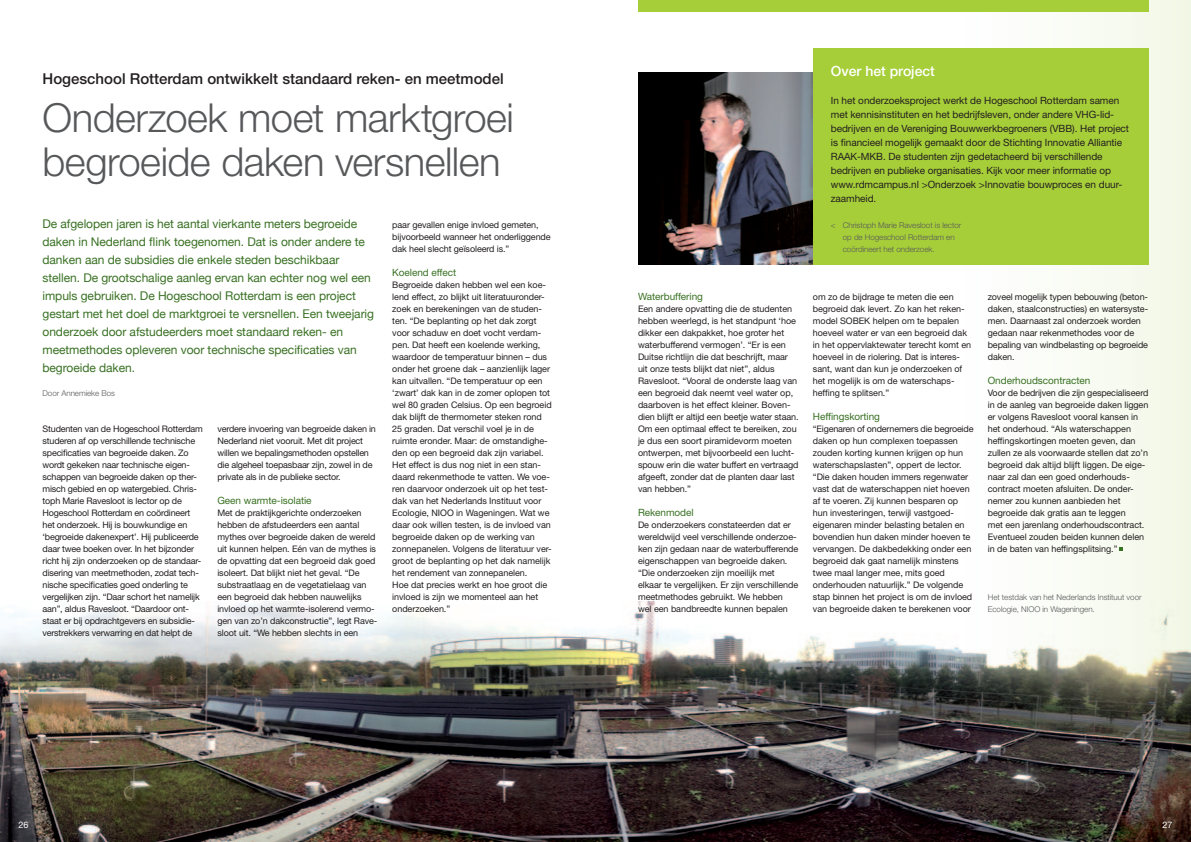
<style>
.page{position:relative;width:1191px;height:842px;background:#fff}
.page>*{position:absolute;margin:0;border:0;box-sizing:border-box;transform-origin:0 0}
.t1{font:300 40px/44px "Helvetica Neue LT Std";letter-spacing:-.015em;color:#57585a}
.t2{font:500 15px "Helvetica Neue LT Std";color:#231f20}
.t3{font:500 14px "Helvetica Neue LT Std";color:#fff}
.t4{font:12px/18px "Helvetica Neue";letter-spacing:-.005em;color:#397123}
.t5{font:10px/14px "Helvetica Neue LT Std";letter-spacing:-.005em;color:#231f20}
.t6{font:10px "Helvetica Neue LT Std";letter-spacing:-.005em;color:#397123}
.t7{font:9px/12px "Helvetica Neue LT Std";letter-spacing:-.005em;color:#231f20}
.t8{font:9px "Helvetica Neue LT Std";color:#fff}
.t9{font:300 8px/12px "Helvetica Neue LT Std";letter-spacing:-.005em;color:#57585a}
</style>
<div class="page">
<div style="left:911px;top:0;width:280px;height:842px;background:linear-gradient(to right,#fff,#f3f8e7)"></div>
<div style="left:638px;top:0;width:510px;height:12px;background:#a6ce39"></div>
<div style="left:0;top:540px;width:1191px;height:302px;background:#fff"></div>
<img style="left:0;top:601px;width:1191px;height:241px">
<img style="left:638px;top:72px;width:135px;height:192px">
<div style="left:813px;top:48px;width:335px;height:216px;background:#a6ce39"></div>
<svg style="left:773px;top:72px;width:40px;height:192px;background:#64676e"></svg>
<svg style="left:1119px;top:547px;width:4px;height:4px"></svg>
<h2 class="t2" style="left:43px;top:70px;width:462px">Hogeschool Rotterdam ontwikkelt standaard reken- en meetmodel</h2>
<h1 class="t1" style="left:43px;top:95px;width:473px">Onderzoek moet marktgroei begroeide daken versnellen</h1>
<p class="t4" style="left:43px;top:215px;width:333px">De afgelopen jaren is het aantal vierkante meters begroeide daken in Nederland flink toegenomen. Dat is onder andere te danken aan de subsidies die enkele steden beschikbaar stellen. De grootschalige aanleg ervan kan echter nog wel een impuls gebruiken. De Hogeschool Rotterdam is een project gestart met het doel de marktgroei te versnellen. Een tweejarig onderzoek door afstudeerders moet standaard reken- en meetmethodes opleveren voor technische specificaties van begroeide daken.</p>
<p class="t9" style="left:43px;top:387px;width:74px">Door Annemieke Bos</p>
<p class="t7" style="left:392px;top:219px;width:160px">paar gevallen enige invloed gemeten, bijvoorbeeld wanneer het onderliggende dak heel slecht geïsoleerd is.”</p>
<p class="t6" style="left:392px;top:266px;width:65px">Koelend effect</p>
<p class="t7" style="left:392px;top:279px;width:161px">Begroeide daken hebben wel een koe&shy;lend effect, zo blijkt uit literatuuronder&shy;zoek en berekeningen van de studen&shy;ten. “De beplanting op het dak zorgt voor schaduw en doet vocht verdam&shy;pen. Dat heeft een koelende werking, waardoor de temperatuur binnen – dus onder het groene dak – aanzienlijk lager kan uitvallen. “De temperatuur op een ‘zwart’ dak kan in de zomer oplopen tot wel 80 graden Celsius. Op een begroeid dak blijft de thermometer steken rond 25 graden. Dat verschil voel je in de ruimte eronder. Maar: de omstandighe&shy;den op een begroeid dak zijn variabel.<br>Het effect is dus nog niet in een stan&shy;daard rekenmethode te vatten. We voe&shy;ren daarvoor onderzoek uit op het test&shy;dak van het Nederlands Instituut voor Ecologie, NIOO in Wageningen. Wat we daar ook willen testen, is de invloed van begroeide daken op de werking van zonnepanelen. Volgens de literatuur ver&shy;groot de beplanting op het dak namelijk het rendement van zonnepanelen.<br>Hoe dat precies werkt en hoe groot die invloed is zijn we momenteel aan het onderzoeken.”</p>
<p class="t7" style="left:43px;top:423px;width:162px">Studenten van de Hogeschool Rotterdam studeren af op verschillende technische specificaties van begroeide daken. Zo wordt gekeken naar technische eigen&shy;schappen van begroeide daken op ther&shy;misch gebied en op watergebied. Chris&shy;toph Marie Ravesloot is lector op de Hogeschool Rotterdam en coördineert het onderzoek. Hij is bouwkundige en ‘begroeide dakenexpert’. Hij publiceerde daar twee boeken over. In het bijzonder richt hij zijn onderzoeken op de standaar&shy;disering van meetmethoden, zodat tech&shy;nische specificaties goed onderling te vergelijken zijn. “Daar schort het namelijk aan”, aldus Ravesloot. “Daardoor ont&shy;staat er bij opdrachtgevers en subsidie&shy;verstrekkers verwarring en dat helpt de</p>
<p class="t7" style="left:217px;top:423px;width:160px">verdere invoering van begroeide daken in Nederland niet vooruit. Met dit project willen we bepalingsmethoden opstellen die algeheel toepasbaar zijn, zowel in de private als in de publieke sector.</p>
<p class="t6" style="left:217px;top:494px;width:96px">Geen warmte-isolatie</p>
<p class="t7" style="left:217px;top:507px;width:162px">Met de praktijkgerichte onderzoeken hebben de afstudeerders een aantal mythes over begroeide daken de wereld uit kunnen helpen. Eén van de mythes is de opvatting dat een begroeid dak goed isoleert. Dat blijkt niet het geval. “De substraatlaag en de vegetatielaag van een begroeid dak hebben nauwelijks invloed op het warmte-isolerend vermo&shy;gen van zo’n dakconstructie”, legt Rave&shy;sloot uit. “We hebben slechts in een</p>
<h3 class="t3" style="left:831px;top:62px;width:106px">Over het project</h3>
<p class="t5" style="left:831px;top:93px;width:300px">In het onderzoeksproject werkt de Hogeschool Rotterdam samen met kennisinstituten en het bedrijfsleven, onder andere VHG-lid&shy;bedrijven en de Vereniging Bouwwerkbegroeners (VBB). Het project is financieel mogelijk gemaakt door de Stichting Innovatie Alliantie RAAK-MKB. De studenten zijn gedetacheerd bij verschillende bedrijven en publieke organisaties. Kijk voor meer informatie op www.rdmcampus.nl &gt;Onderzoek &gt;Innovatie bouwproces en duur&shy;zaamheid.</p>
<p class="t9" style="left:843px;top:219px;width:120px;text-indent:-12px">&lt; Christoph Marie Ravesloot is lector op de Hogeschool Rotterdam en coördineert het onderzoek.</p>
<p class="t6" style="left:638px;top:290px;width:66px">Waterbuffering</p>
<p class="t7" style="left:638px;top:303px;width:162px">Een andere opvatting die de studenten hebben weerlegd, is het standpunt ‘hoe dikker een dakpakket, hoe groter het waterbufferend vermogen’. “Er is een Duitse richtlijn die dat beschrijft, maar uit onze tests blijkt dat niet”, aldus Ravesloot. “Vooral de onderste laag van een begroeid dak neemt veel water op, daarboven is het effect kleiner. Boven&shy;dien blijft er altijd een beetje water staan.<br>Om een optimaal effect te bereiken, zou je dus een soort piramidevorm moeten ontwerpen, met bijvoorbeeld een lucht&shy;spouw erin die water buffert en vertraagd afgeeft, zonder dat de planten daar last van hebben.”</p>
<p class="t6" style="left:638px;top:506px;width:57px">Rekenmodel</p>
<p class="t7" style="left:638px;top:519px;width:162px">De onderzoekers constateerden dat er wereldwijd veel verschillende onderzoe&shy;ken zijn gedaan naar de waterbufferende eigenschappen van begroeide daken. “Die onderzoeken zijn moeilijk met elkaar te vergelijken. Er zijn verschillende meetmethodes gebruikt. We hebben wel een bandbreedte kunnen bepalen</p>
<p class="t7" style="left:813px;top:291px;width:160px">om zo de bijdrage te meten die een begroeid dak levert. Zo kan het reken&shy;model SOBEK helpen om te bepalen hoeveel water er van een begroeid dak in het oppervlaktewater terecht komt en hoeveel in de riolering. Dat is interes&shy;sant, want dan kun je onderzoeken of het mogelijk is om de waterschaps&shy;heffing te splitsen.”</p>
<p class="t6" style="left:813px;top:410px;width:69px">Heffingskorting</p>
<p class="t7" style="left:813px;top:423px;width:162px">“Eigenaren of ondernemers die begroeide daken op hun complexen toepassen zouden korting kunnen krijgen op hun waterschapslasten”, oppert de lector. “Die daken houden immers regenwater vast dat de waterschappen niet hoeven af te voeren. Zij kunnen besparen op hun investeringen, terwijl vastgoed&shy;eigenaren minder belasting betalen en bovendien hun daken minder hoeven te vervangen. De dakbedekking onder een begroeid dak gaat namelijk minstens twee maal langer mee, mits goed onderhouden natuurlijk.” De volgende stap binnen het project is om de invloed van begroeide daken te berekenen voor</p>
<p class="t7" style="left:987px;top:291px;width:162px">zoveel mogelijk typen bebouwing (beton&shy;daken, staalconstructies) en watersyste&shy;men. Daarnaast zal onderzoek worden gedaan naar rekenmethodes voor de bepaling van windbelasting op begroeide daken.</p>
<p class="t6" style="left:987px;top:374px;width:104px">Onderhoudscontracten</p>
<p class="t7" style="left:987px;top:387px;width:162px">Voor de bedrijven die zijn gespecialiseerd in de aanleg van begroeide daken liggen er volgens Ravesloot vooral kansen in het onderhoud. “Als waterschappen heffingskortingen moeten geven, dan zullen ze als voorwaarde stellen dat zo’n begroeid dak altijd blijft liggen. De eige&shy;naar zal dan een goed onderhouds&shy;contract moeten afsluiten. De onder&shy;nemer zou kunnen aanbieden het begroeide dak gratis aan te leggen<br>met een jarenlang onderhoudscontract.<br>Eventueel zouden beiden kunnen delen in de baten van heffingsplitsing.”</p>
<p class="t9" style="left:987px;top:591px;width:155px">Het testdak van het Nederlands Instituut voor<br>Ecologie, NIOO in Wageningen.</p>
<p class="t8" style="left:19px;top:819px;width:11px">26</p>
<p class="t8" style="left:1162px;top:819px;width:11px">27</p>
</div>
